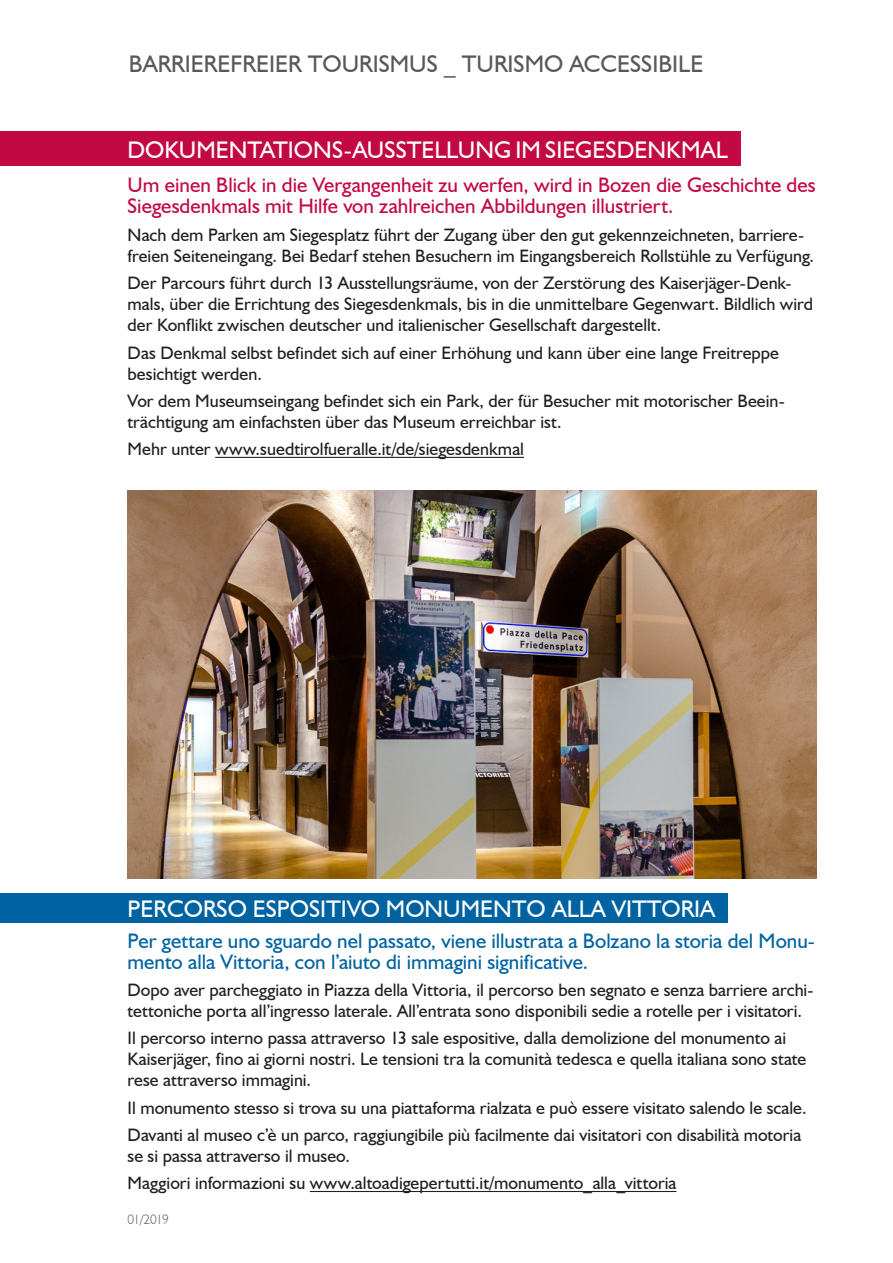
<style>
.page{position:relative;width:893px;height:1263px;background:#fff}
.page>*{position:absolute;margin:0;border:0;box-sizing:border-box;transform-origin:0 0}
.Titel_Publikation_it{font:24px "Humanist 521 BT";color:#fff}
.t1{font:24px "Humanist 521 BT";color:#57585a}
.t2{font:21px/21px "Humanist 521 BT";color:#c30944}
.t3{font:21px/21px "Humanist 521 BT";color:#0063a1}
.t4{font:18px/21px "Humanist 521 BT";color:#231f20}
.t5{font:300 13.5px "Humanist 521 BT";letter-spacing:-.045em;color:#57585a}
</style>
<div class="page">
<hr style="left:215px;top:457px;width:309px;height:1px;background:#231f20">
<div style="left:0;top:132px;width:741px;height:34px;background:#c30944"></div>
<hr style="left:310px;top:1191px;width:366px;height:1px;background:#231f20">
<div style="left:0;top:893px;width:728px;height:29px;background:#0063a1"></div>
<img style="left:128px;top:490px;width:688px;height:389px">
<p class="t1" style="left:129px;top:49px;width:576px">BARRIEREFREIER TOURISMUS _ TURISMO ACCESSIBILE</p>
<p class="Titel_Publikation_it" style="left:128px;top:135px;width:602px">DOKUMENTATIONS-AUSSTELLUNG IM SIEGESDENKMAL</p>
<p class="t2" style="left:128px;top:174px;width:690px">Um einen Blick in die Vergangenheit zu werfen, wird in Bozen die Geschichte des<br>Siegesdenkmals mit Hilfe von zahlreichen Abbildungen illustriert.</p>
<p class="t4" style="left:128px;top:224px;width:688px">Nach dem Parken am Siegesplatz führt der Zugang über den gut gekennzeichneten, barriere&shy;freien Seiteneingang. Bei Bedarf stehen Besuchern im Eingangsbereich Rollstühle zu Verfügung.</p>
<p class="t4" style="left:128px;top:272px;width:687px">Der Parcours führt durch 13 Ausstellungsräume, von der Zerstörung des Kaiserjäger-Denk&shy;mals, über die Errichtung des Siegesdenkmals, bis in die unmittelbare Gegenwart. Bildlich wird der Konflikt zwischen deutscher und italienischer Gesellschaft dargestellt.</p>
<p class="t4" style="left:128px;top:342px;width:653px">Das Denkmal selbst befindet sich auf einer Erhöhung und kann über eine lange Freitreppe besichtigt werden.</p>
<p class="t4" style="left:128px;top:390px;width:659px">Vor dem Museumseingang befindet sich ein Park, der für Besucher mit motorischer Beein&shy;trächtigung am einfachsten über das Museum erreichbar ist.</p>
<p class="t4" style="left:128px;top:438px;width:398px">Mehr unter www.suedtirolfueralle.it/de/siegesdenkmal</p>
<p class="Titel_Publikation_it" style="left:128px;top:894px;width:589px">PERCORSO ESPOSITIVO MONUMENTO ALLA VITTORIA</p>
<p class="t3" style="left:128px;top:929px;width:689px">Per gettare uno sguardo nel passato, viene illustrata a Bolzano la storia del Monu&shy;mento alla Vittoria, con l’aiuto di immagini significative.</p>
<p class="t4" style="left:128px;top:979px;width:688px">Dopo aver parcheggiato in Piazza della Vittoria, il percorso ben segnato e senza barriere archi&shy;tettoniche porta all’ingresso laterale. All’entrata sono disponibili sedie a rotelle per i visitatori.</p>
<p class="t4" style="left:128px;top:1027px;width:680px">Il percorso interno passa attraverso 13 sale espositive, dalla demolizione del monumento ai<br>Kaiserjäger, fino ai giorni nostri. Le tensioni tra la comunità tedesca e quella italiana sono state rese attraverso immagini.</p>
<p class="t4" style="left:128px;top:1097px;width:681px">Il monumento stesso si trova su una piattaforma rialzata e può essere visitato salendo le scale.</p>
<p class="t4" style="left:128px;top:1124px;width:675px">Davanti al museo c’è un parco, raggiungibile più facilmente dai visitatori con disabilità motoria se si passa attraverso il museo.</p>
<p class="t4" style="left:128px;top:1172px;width:550px">Maggiori informazioni su www.altoadigepertutti.it/monumento_alla_vittoria</p>
<p class="t5" style="left:128px;top:1211px;width:43px">01/2019</p>
</div>
